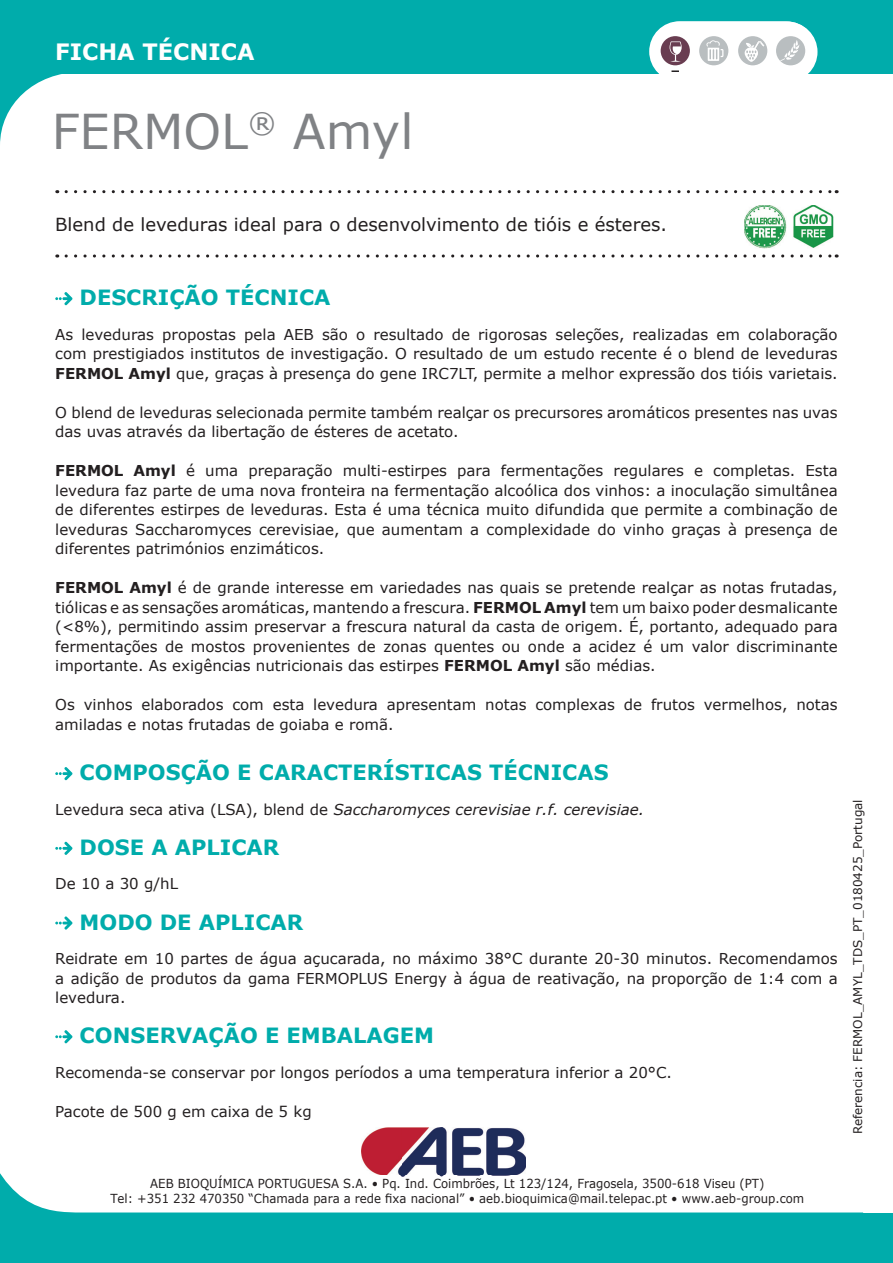
<style>
.page{position:relative;width:893px;height:1263px;background:#fff}
.page>*{position:absolute;margin:0;border:0;box-sizing:border-box;transform-origin:0 0}
.t1{font:48px "Verdana";color:#808285}
.t2{font:700 22.5px "Verdana";color:#fff}
.t3{font:700 21px "Verdana";color:#00acab}
.t4{font:18px "Verdana";color:#231f20}
.t5{font:15px/19.5px "Verdana";color:#231f20;text-align:justify}
.t6{font:italic 15px "Verdana";color:#231f20}
.t7{font:12.45px/15px "Verdana";color:#231f20;text-align:center;scale:.94 1}
.t8{font:12px "Verdana";color:#231f20}
.s1{font-weight:700}
.s2{font-style:normal}
</style>
<div class="page">
<div style="left:0;top:0;width:893px;height:73px;background:#00acab"></div>
<svg style="left:0;top:28px;width:863px;height:115px"></svg>
<svg style="left:0;top:1127px;width:444px;height:85px"></svg>
<div style="left:0;top:1212px;width:893px;height:51px;background:#00acab"></div>
<svg style="left:66px;top:190px;width:771px;height:3px"></svg>
<svg style="left:66px;top:254px;width:771px;height:4px"></svg>
<svg style="left:649px;top:21px;width:167px;height:61px"></svg>
<div style="left:650px;top:22px;width:167px;height:60px;background:#fff;border-radius:30px"></div>
<svg style="left:671px;top:70px;width:8px;height:2px"></svg>
<div style="left:776px;top:36px;width:29px;height:29px;background:#b9bec0;border-radius:50%"></div>
<svg style="left:780px;top:40px;width:20px;height:21px"></svg>
<div style="left:738px;top:36px;width:29px;height:29px;background:#b9bec0;border-radius:50%"></div>
<div style="left:661px;top:36px;width:29px;height:29px;background:#693d51;border-radius:50%"></div>
<div style="left:699px;top:36px;width:29px;height:29px;background:#b9bec0;border-radius:50%"></div>
<svg style="left:706px;top:40px;width:17px;height:21px"></svg>
<svg style="left:670px;top:41px;width:12px;height:21px"></svg>
<svg style="left:745px;top:41px;width:20px;height:21px"></svg>
<svg style="left:55px;top:292px;width:17px;height:13px"></svg>
<svg style="left:55px;top:767px;width:17px;height:13px"></svg>
<svg style="left:55px;top:842px;width:17px;height:13px"></svg>
<svg style="left:55px;top:916px;width:17px;height:13px"></svg>
<svg style="left:55px;top:1030px;width:17px;height:13px"></svg>
<img style="left:744px;top:205px;width:90px;height:44px">
<img style="left:361px;top:1128px;width:165px;height:49px">
<h2 class="t2" style="left:55px;top:36px;width:201px">FICHA TÉCNICA</h2>
<h1 class="t1" style="left:52px;top:99px;width:363px">FERMOL<sup>®</sup> Amyl</h1>
<p class="t4" style="left:55px;top:212px;width:613px">Blend de leveduras ideal para o desenvolvimento de tióis e ésteres.</p>
<h3 class="t3" style="left:80px;top:283px;width:252px">DESCRIÇÃO TÉCNICA</h3>
<p class="t5" style="left:55px;top:324px;width:784px">As leveduras propostas pela AEB são o resultado de rigorosas seleções, realizadas em colaboração com prestigiados institutos de investigação. O resultado de um estudo recente é o blend de leveduras <span class="s1">FERMOL Amyl</span> que, graças à presença do gene IRC7LT, permite a melhor expressão dos tióis varietais.</p>
<p class="t5" style="left:55px;top:402px;width:784px">O blend de leveduras selecionada permite também realçar os precursores aromáticos presentes nas uvas das uvas através da libertação de ésteres de acetato.</p>
<p class="t5" style="left:55px;top:461px;width:784px"><span class="s1">FERMOL Amyl</span> é uma preparação multi-estirpes para fermentações regulares e completas. Esta levedura faz parte de uma nova fronteira na fermentação alcoólica dos vinhos: a inoculação simultânea de diferentes estirpes de leveduras. Esta é uma técnica muito difundida que permite a combinação de leveduras Saccharomyces cerevisiae, que aumentam a complexidade do vinho graças à presença de diferentes patrimónios enzimáticos.</p>
<p class="t5" style="left:55px;top:578px;width:784px"><span class="s1">FERMOL Amyl</span> é de grande interesse em variedades nas quais se pretende realçar as notas frutadas, tiólicas e as sensações aromáticas, mantendo a frescura. <span class="s1">FERMOL Amyl</span> tem um baixo poder desmalicante (&lt;8%), permitindo assim preservar a frescura natural da casta de origem. É, portanto, adequado para fermentações de mostos provenientes de zonas quentes ou onde a acidez é um valor discriminante importante. As exigências nutricionais das estirpes <span class="s1">FERMOL Amyl</span> são médias.</p>
<p class="t5" style="left:55px;top:695px;width:784px">Os vinhos elaborados com esta levedura apresentam notas complexas de frutos vermelhos, notas amiladas e notas frutadas de goiaba e romã.</p>
<h3 class="t3" style="left:80px;top:758px;width:530px">COMPOSÇÃO E CARACTERÍSTICAS TÉCNICAS</h3>
<p class="t6" style="left:55px;top:799px;width:590px"><span class="s2">Levedura seca ativa (LSA), blend de</span> Saccharomyces cerevisiae r.f. cerevisiae.</p>
<h3 class="t3" style="left:80px;top:832px;width:201px">DOSE A APLICAR</h3>
<p class="t5" style="left:55px;top:874px;width:124px">De 10 a 30 g/hL</p>
<h3 class="t3" style="left:80px;top:907px;width:225px">MODO DE APLICAR</h3>
<p class="t5" style="left:55px;top:949px;width:784px">Reidrate em 10 partes de água açucarada, no máximo 38°C durante 20-30 minutos. Recomendamos a adição de produtos da gama FERMOPLUS Energy à água de reativação, na proporção de 1:4 com a levedura.</p>
<h3 class="t3" style="left:80px;top:1021px;width:356px">CONSERVAÇÃO E EMBALAGEM</h3>
<p class="t5" style="left:55px;top:1062px;width:618px">Recomenda-se conservar por longos períodos a uma temperatura inferior a 20°C.</p>
<p class="t5" style="left:55px;top:1101px;width:258px">Pacote de 500 g em caixa de 5 kg</p>
<p class="t8" style="left:850px;top:1134px;width:336px;rotate:-90deg">Referencia: FERMOL_AMYL_TDS_PT_0180425_Portugal</p>
<p class="t7" style="left:110px;top:1176px;width:740px">AEB BIOQUÍMICA PORTUGUESA S.A. • Pq. Ind. Coimbrões, Lt 123/124, Fragosela, 3500-618 Viseu (PT)<br>Tel: +351 232 470350 “Chamada para a rede fixa nacional” • aeb.bioquimica@mail.telepac.pt • www.aeb-group.com</p>
</div>
